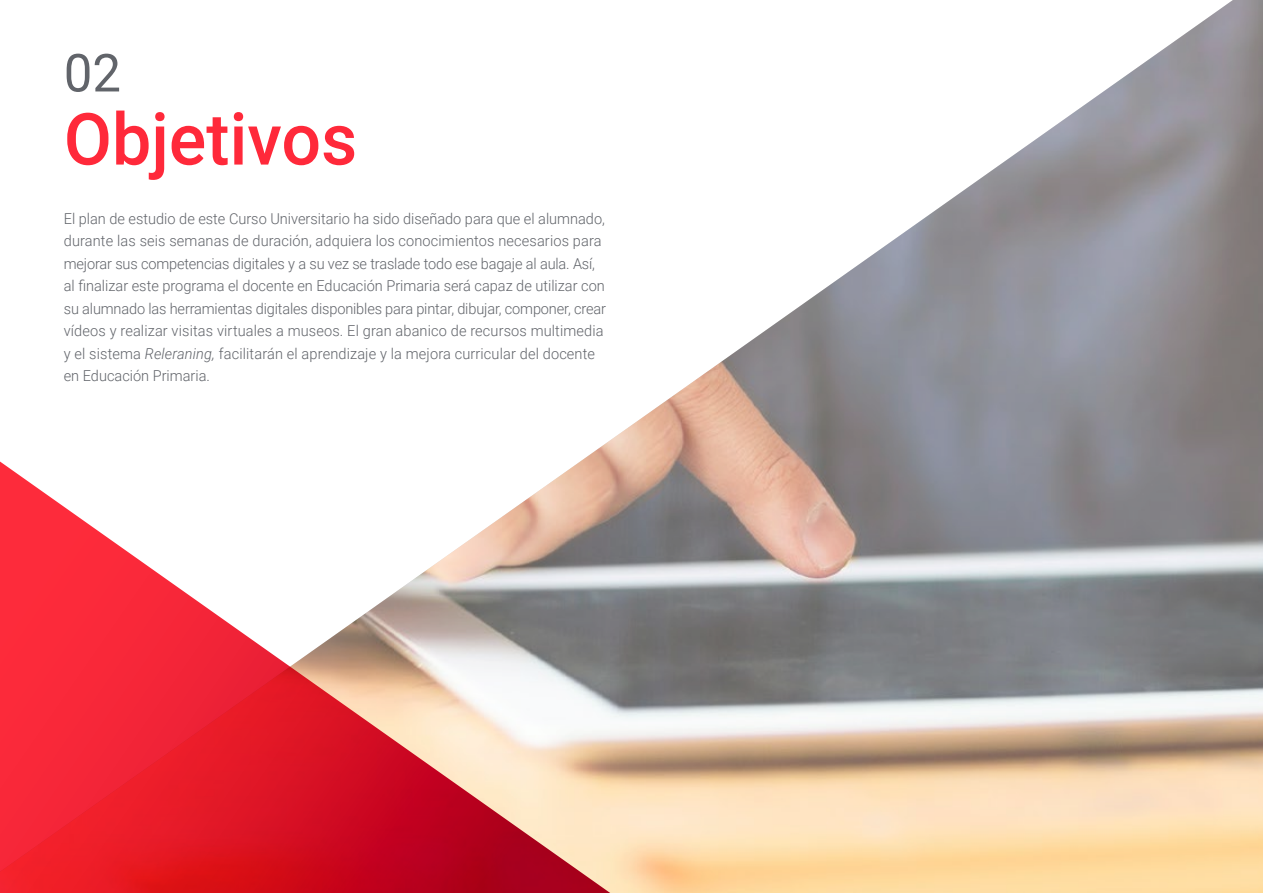
<style>
.page{position:relative;width:1263px;height:893px;background:#fff}
.page>*{position:absolute;margin:0;border:0;box-sizing:border-box;transform-origin:0 0}
.t1{font:500 72px "Roboto";color:#ff293a}
.t2{font:52.5px "Roboto";color:#61646a}
.t3{font:300 15px/22.5px "Roboto";color:#61646a}
.s1{font-style:italic}
</style>
<div class="page">
<img style="left:602px;top:0;width:661px;height:893px">
<svg style="left:0;top:446px;width:640px;height:447px"></svg>
<h2 class="t2" style="left:64px;top:36px;width:59px">02</h2>
<h1 class="t1" style="left:64px;top:89px;width:295px">Objetivos</h1>
<p class="t3" style="left:64px;top:207px;width:544px">El plan de estudio de este Curso Universitario ha sido diseñado para que el alumnado, durante las seis semanas de duración, adquiera los conocimientos necesarios para mejorar sus competencias digitales y a su vez se traslade todo ese bagaje al aula. Así, al finalizar este programa el docente en Educación Primaria será capaz de utilizar con su alumnado las herramientas digitales disponibles para pintar, dibujar, componer, crear vídeos y realizar visitas virtuales a museos. El gran abanico de recursos multimedia y el sistema <span class="s1">Releraning,</span> facilitarán el aprendizaje y la mejora curricular del docente en Educación Primaria.</p>
</div>
